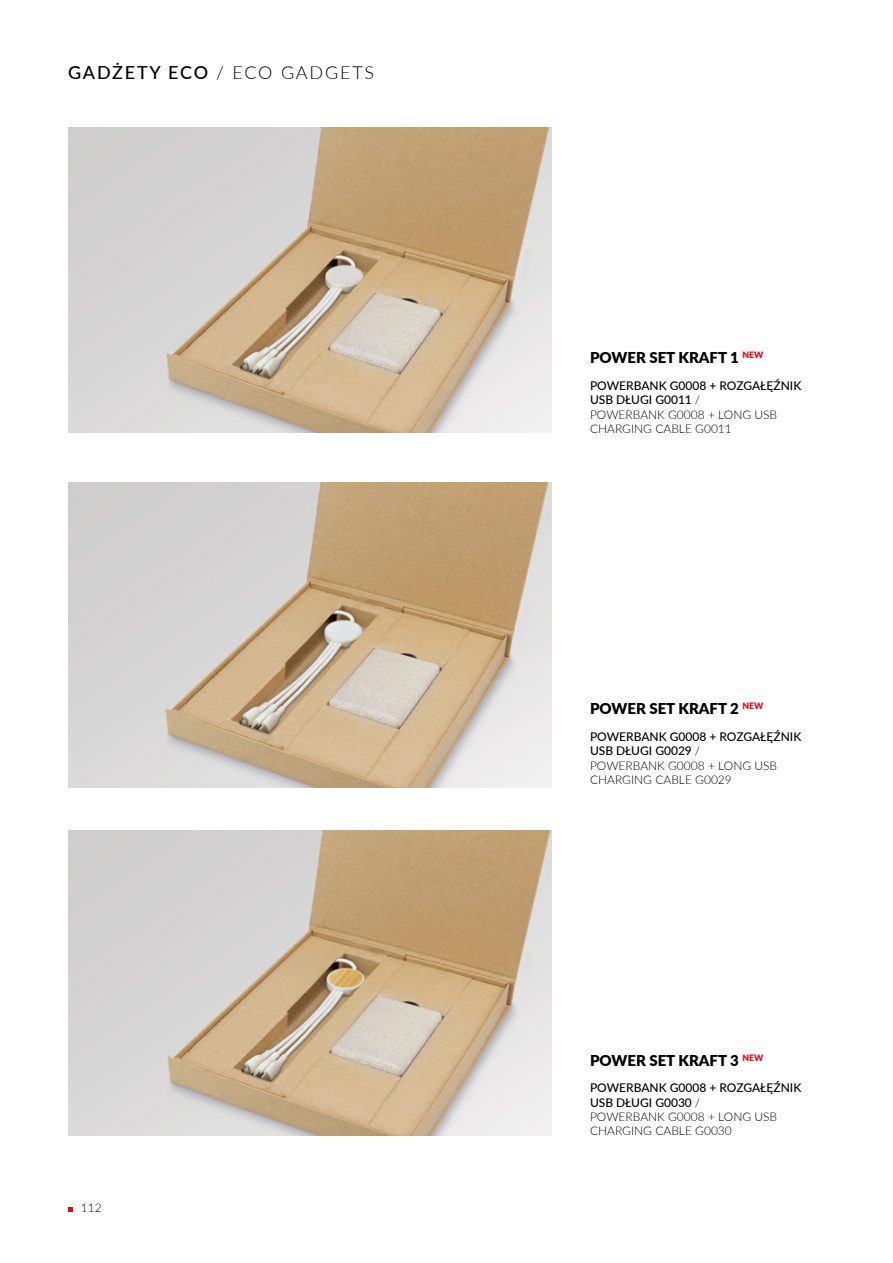
<style>
.page{position:relative;width:893px;height:1263px;background:#fff}
.page>*{position:absolute;margin:0;border:0;box-sizing:border-box;transform-origin:0 0}
.t1{font:300 18px "Lato";letter-spacing:.1em;color:#000}
.t2{font:900 15px "Lato";color:#000}
.t3{font:300 12px/14.4px "Lato";color:#000}
.s1{font-weight:500}
</style>
<div class="page">
<svg style="left:68px;top:1208px;width:4px;height:4px"></svg>
<img style="left:68px;top:482px;width:483px;height:305px">
<img style="left:68px;top:128px;width:483px;height:305px">
<img style="left:68px;top:830px;width:483px;height:305px">
<h1 class="t1" style="left:68px;top:60px;width:307px"><span class="s1">GADŻETY ECO</span> / ECO GADGETS</h1>
<p class="t3" style="left:81px;top:1200px;width:22px">112</p>
<p class="t2" style="left:590px;top:346px;width:175px">POWER SET KRAFT 1 <sup>NEW</sup></p>
<p class="t3" style="left:590px;top:378px;width:213px"><span class="s1">POWERBANK G0008 + ROZGAŁĘŹNIK<br>USB DŁUGI G0011</span> /<br>POWERBANK G0008 + LONG USB<br>CHARGING CABLE G0011</p>
<p class="t2" style="left:590px;top:697px;width:175px">POWER SET KRAFT 2 <sup>NEW</sup></p>
<p class="t3" style="left:590px;top:729px;width:213px"><span class="s1">POWERBANK G0008 + ROZGAŁĘŹNIK<br>USB DŁUGI G0029</span> /<br>POWERBANK G0008 + LONG USB<br>CHARGING CABLE G0029</p>
<p class="t2" style="left:590px;top:1049px;width:175px">POWER SET KRAFT 3 <sup>NEW</sup></p>
<p class="t3" style="left:590px;top:1080px;width:213px"><span class="s1">POWERBANK G0008 + ROZGAŁĘŹNIK<br>USB DŁUGI G0030</span> /<br>POWERBANK G0008 + LONG USB<br>CHARGING CABLE G0030</p>
</div>
